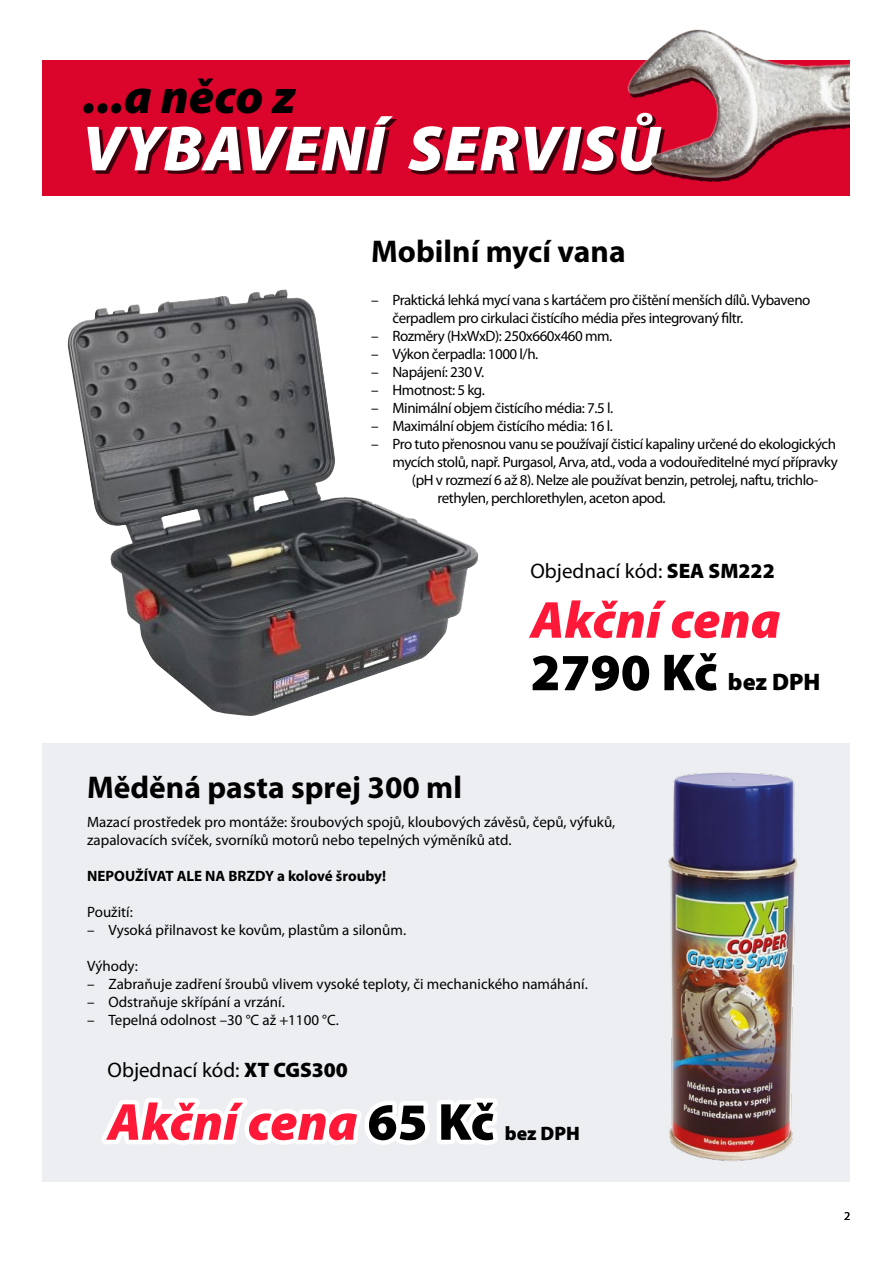
<style>
.page{position:relative;width:893px;height:1263px;background:#fff}
.page>*{position:absolute;margin:0;border:0;box-sizing:border-box;transform-origin:0 0}
.t1{font:italic 900 64.5px "Myriad Pro";letter-spacing:.01em;color:#fff}
.t2{font:italic 900 52.5px/52.5px "Myriad Pro";color:#ff1837}
.t3{font:italic 900 48.75px "Myriad Pro";color:#000}
.t4{font:700 31.5px "Myriad Pro";color:#000}
.t5{font:21px "Myriad Pro";color:#000}
.t6{font:900 19.5px "Myriad Pro";color:#000}
.t7{font:15px/18px "Myriad Pro";letter-spacing:-.03em;color:#000}
.t8{font:15px/18px "Myriad Pro";color:#000}
.t9{font:700 15px "Myriad Pro";color:#000}
.t10{font:12px "Myriad Pro";color:#000}
.s1{font-weight:900}
.s2{font-style:normal;color:#000}
.s3{font-style:normal;font-size:24px;color:#000}
</style>
<div class="page">
<img style="left:67px;top:289px;width:411px;height:427px">
<div style="left:43px;top:743px;width:807px;height:439px;background:#eceef1"></div>
<div style="left:43px;top:60px;width:807px;height:135px;background:#db052c"></div>
<div style="left:91px;top:119px;width:306px;height:55px;background:#000;opacity:.75"></div>
<div style="left:411px;top:115px;width:254px;height:59px;background:#000;opacity:.75"></div>
<img style="left:614px;top:29px;width:236px;height:153px">
<img style="left:667px;top:772px;width:131px;height:389px">
<svg style="left:102px;top:1098px;width:396px;height:47px"></svg>
<h3 class="t3" style="left:83px;top:69px;width:214px">...a něco z</h3>
<h1 class="t1" style="left:82px;top:113px;width:580px">vybavení servisů</h1>
<h3 class="t4" style="left:371px;top:231px;width:256px">Mobilní mycí vana</h3>
<p class="t7" style="left:392px;top:290px;width:419px;text-indent:-21px">– Praktická lehká mycí vana s kartáčem pro čištění menších dílů. Vybaveno čerpadlem pro cirkulaci čistícího média přes integrovaný filtr.</p>
<p class="t7" style="left:371px;top:326px;width:243px">– Rozměry (HxWxD): 250x660x460 mm.</p>
<p class="t7" style="left:371px;top:344px;width:169px">– Výkon čerpadla: 1000 l/h.</p>
<p class="t7" style="left:371px;top:362px;width:115px">– Napájení: 230 V.</p>
<p class="t7" style="left:371px;top:380px;width:115px">– Hmotnost: 5 kg.</p>
<p class="t7" style="left:371px;top:398px;width:243px">– Minimální objem čistícího média: 7.5 l.</p>
<p class="t7" style="left:371px;top:416px;width:243px">– Maximální objem čistícího média: 16 l.</p>
<p class="t7" style="left:371px;top:434px;width:466px">– Pro tuto přenosnou vanu se používají čisticí kapaliny určené do ekologických</p>
<p class="t7" style="left:392px;top:452px;width:447px">mycích stolů, např. Purgasol, Arva, atd., voda a vodouředitelné mycí přípravky</p>
<p class="t7" style="left:412px;top:470px;width:408px">(pH v rozmezí 6 až 8). Nelze ale používat benzin, petrolej, naftu, trichlo-</p>
<p class="t7" style="left:437px;top:488px;width:230px">rethylen, perchlorethylen, aceton apod.</p>
<h3 class="t5" style="left:530px;top:558px;width:246px">Objednací kód: <span class="s1">SEA SM222</span></h3>
<h3 class="t4" style="left:87px;top:767px;width:376px">Měděná pasta sprej 300 ml</h3>
<h2 class="t2" style="left:530px;top:594px;width:291px">Akční cena<br><span class="s2">2790 Kč</span> <span class="s3">bez DPH</span></h2>
<p class="t8" style="left:87px;top:813px;width:530px">Mazací prostředek pro montáže: šroubových spojů, kloubových závěsů, čepů, výfuků, zapalovacích svíček, svorníků motorů nebo tepelných výměníků atd.</p>
<p class="t9" style="left:87px;top:866px;width:300px">NEPOUŽÍVAT ALE NA BRZDY a kolové šrouby!</p>
<p class="t8" style="left:87px;top:903px;width:47px">Použití:</p>
<p class="t8" style="left:87px;top:921px;width:320px">– Vysoká přilnavost ke kovům, plastům a silonům.</p>
<p class="t7" style="left:87px;top:957px;width:52px">Výhody:</p>
<p class="t8" style="left:87px;top:975px;width:502px">– Zabraňuje zadření šroubů vlivem vysoké teploty, či mechanického namáhání.</p>
<p class="t8" style="left:87px;top:993px;width:199px">– Odstraňuje skřípání a vrzání.</p>
<p class="t8" style="left:87px;top:1011px;width:253px">– Tepelná odolnost –30 °C až +1100 °C.</p>
<h3 class="t5" style="left:108px;top:1057px;width:242px">Objednací kód: <span class="s1">XT CGS300</span></h3>
<h2 class="t2" style="left:108px;top:1096px;width:388px">Akční cena <span class="s2">65 Kč</span></h2>
<h3 class="t6" style="left:505px;top:1122px;width:77px">bez DPH</h3>
<p class="t10" style="left:844px;top:1209px;width:8px">2</p>
</div>
